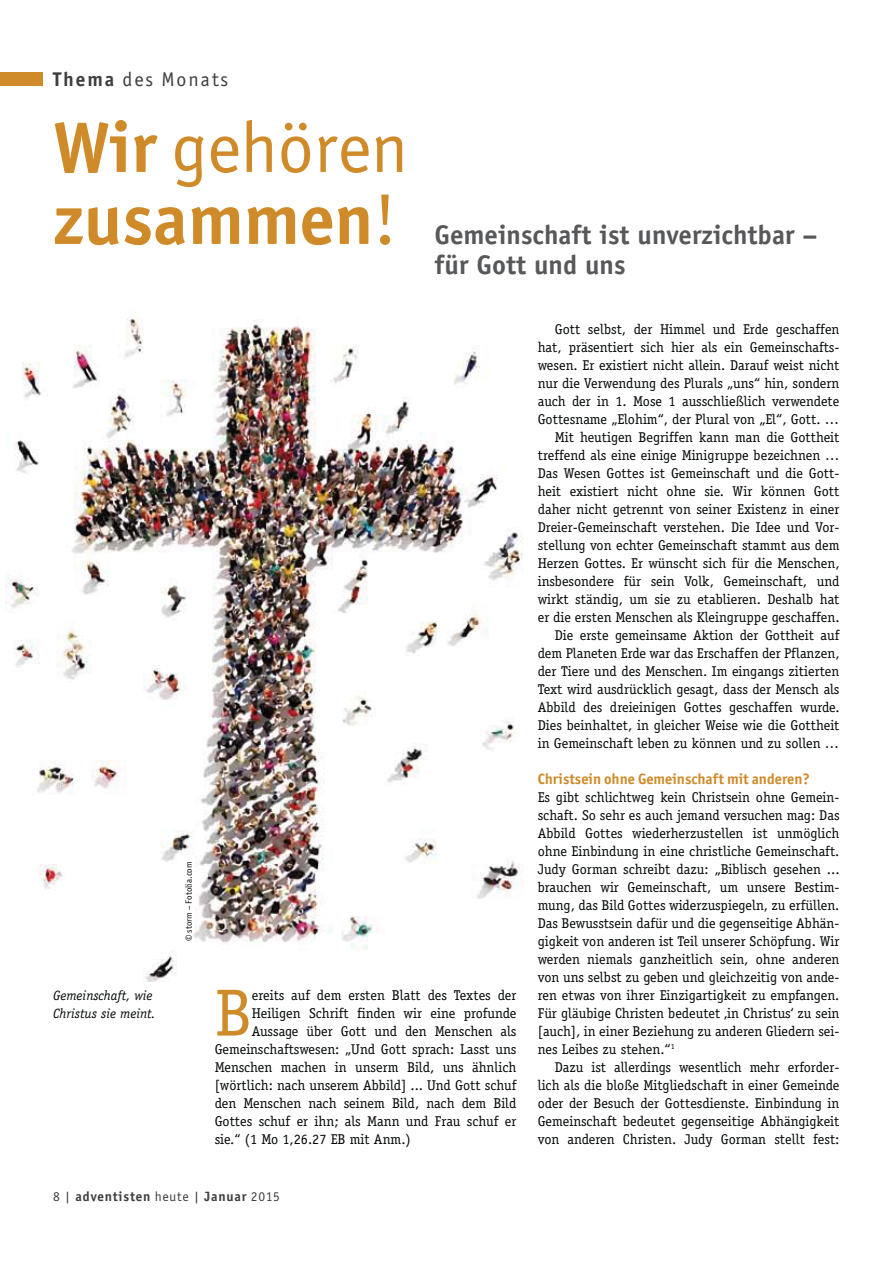
<style>
.page{position:relative;width:893px;height:1263px;background:#fff}
.page>*{position:absolute;margin:0;border:0;box-sizing:border-box;transform-origin:0 0}
.t1{font:700 72px/72px "Officina San ITC";color:#cf8b29}
.t2{font:66.75px "Officina Serif";color:#cf8b29}
.t3{font:700 27px/30px "Officina Sans";color:#57585a}
.t4{font:19.8px "Officina San ITC";letter-spacing:.1em;color:#3d3e40}
.t5{font:700 15px "Officina San ITC";color:#cf8b29}
.t6{font:14.25px/18px "Officina Serif";color:#040809;text-align:justify}
.t7{font:italic 13.5px/18px "Officina Serif";color:#040809}
.t8{font:700 13.5px "Officina San ITC";letter-spacing:.06em;color:#3d3e40}
.t9{font:9px "Officina San ITC";color:#040809}
.s1{font-weight:700}
.s2{font-weight:400}
</style>
<div class="page">
<div style="left:0;top:73px;width:43px;height:13px;background:#cf8b29"></div>
<img style="left:5px;top:317px;width:518px;height:665px">
<h3 class="t4" style="left:53px;top:71px;width:177px"><span class="s1">Thema</span> des Monats</h3>
<h1 class="t1" style="left:53px;top:117px;width:356px">Wir <span class="s2">gehören </span>zusammen<span class="s2">!</span></h1>
<h3 class="t3" style="left:435px;top:222px;width:384px">Gemeinschaft ist unverzichtbar – für Gott und uns</h3>
<p class="t7" style="left:53px;top:987px;width:104px">Gemeinschaft, wie<br>Christus sie meint.</p>
<p class="t9" style="left:185px;top:941px;width:81px;rotate:-90deg">© storm – Fotolia.com</p>
<h2 class="t2" style="left:215px;top:988px;width:39px">B</h2>
<p class="t6" style="left:252px;top:987px;width:266px">ereits auf dem ersten Blatt des Textes der</p>
<p class="t6" style="left:252px;top:1005px;width:266px">Heiligen Schrift finden wir eine profunde</p>
<p class="t6" style="left:252px;top:1023px;width:266px">Aussage über Gott und den Menschen als</p>
<p class="t6" style="left:215px;top:1041px;width:303px">Gemeinschaftswesen: „Und Gott sprach: Lasst uns</p>
<p class="t6" style="left:215px;top:1059px;width:303px">Menschen machen in unserm Bild, uns ähnlich</p>
<p class="t6" style="left:215px;top:1077px;width:303px">[wörtlich: nach unserem Abbild] ... Und Gott schuf</p>
<p class="t6" style="left:215px;top:1095px;width:303px">den Menschen nach seinem Bild, nach dem Bild</p>
<p class="t6" style="left:215px;top:1113px;width:303px">Gottes schuf er ihn; als Mann und Frau schuf er</p>
<p class="t6" style="left:215px;top:1131px;width:198px">sie.“ (1 Mo 1,26.27 EB mit Anm.)</p>
<p class="t8" style="left:53px;top:1191px;width:228px"><span class="s2">8 |</span> adventisten <span class="s2">heute |</span> Januar <span class="s2">2015</span></p>
<p class="t6" style="left:538px;top:321px;width:303px;text-align:right">Gott selbst, der Himmel und Erde geschaffen hat, präsentiert sich hier als ein Gemeinschafts&shy;wesen. Er existiert nicht allein. Darauf weist nicht nur die Verwendung des Plurals „uns“ hin, sondern auch der in 1. Mose 1 ausschließlich verwendete Gottesname „Elohim“, der Plural von „El“, Gott. … Mit heutigen Begriffen kann man die Gottheit treffend als eine einige Minigruppe bezeichnen … Das Wesen Gottes ist Gemeinschaft und die Gott&shy;heit existiert nicht ohne sie. Wir können Gott daher nicht getrennt von seiner Existenz in einer Dreier-Gemeinschaft verstehen. Die Idee und Vor&shy;stellung von echter Gemeinschaft stammt aus dem Herzen Gottes. Er wünscht sich für die Menschen, insbesondere für sein Volk, Gemeinschaft, und wirkt ständig, um sie zu etablieren. Deshalb hat er die ersten Menschen als Kleingruppe geschaffen.<br>Die erste gemeinsame Aktion der Gottheit auf dem Planeten Erde war das Erschaffen der Pflanzen, der Tiere und des Menschen. Im eingangs zitierten Text wird ausdrücklich gesagt, dass der Mensch als Abbild des dreieinigen Gottes geschaffen wurde.<br>Dies beinhaltet, in gleicher Weise wie die Gottheit in Gemeinschaft leben zu können und zu sollen …</p>
<p class="t5" style="left:538px;top:772px;width:274px">Christsein ohne Gemeinschaft mit anderen?</p>
<p class="t6" style="left:538px;top:789px;width:303px">Es gibt schlichtweg kein Christsein ohne Gemein&shy;schaft. So sehr es auch jemand versuchen mag: Das Abbild Gottes wiederherzustellen ist unmöglich ohne Einbindung in eine christliche Gemeinschaft.<br>Judy Gorman schreibt dazu: „Biblisch gesehen ... brauchen wir Gemeinschaft, um unsere Bestim&shy;mung, das Bild Gottes widerzuspiegeln, zu erfüllen.<br>Das Bewusstsein dafür und die gegenseitige Abhän&shy;gigkeit von anderen ist Teil unserer Schöpfung. Wir werden niemals ganzheitlich sein, ohne anderen von uns selbst zu geben und gleichzeitig von ande&shy;ren etwas von ihrer Einzigartigkeit zu empfangen.<br>Für gläubige Christen bedeutet ‚in Christus‘ zu sein [auch], in einer Beziehung zu anderen Gliedern sei&shy;nes Leibes zu stehen.“<sup>1</sup></p>
<p class="t6" style="left:538px;top:1059px;width:303px;text-indent:17px">Dazu ist allerdings wesentlich mehr erforder&shy;lich als die bloße Mitgliedschaft in einer Gemeinde oder der Besuch der Gottesdienste. Einbindung in Gemeinschaft bedeutet gegenseitige Abhängigkeit von anderen Christen. Judy Gorman stellt fest:</p>
</div>
